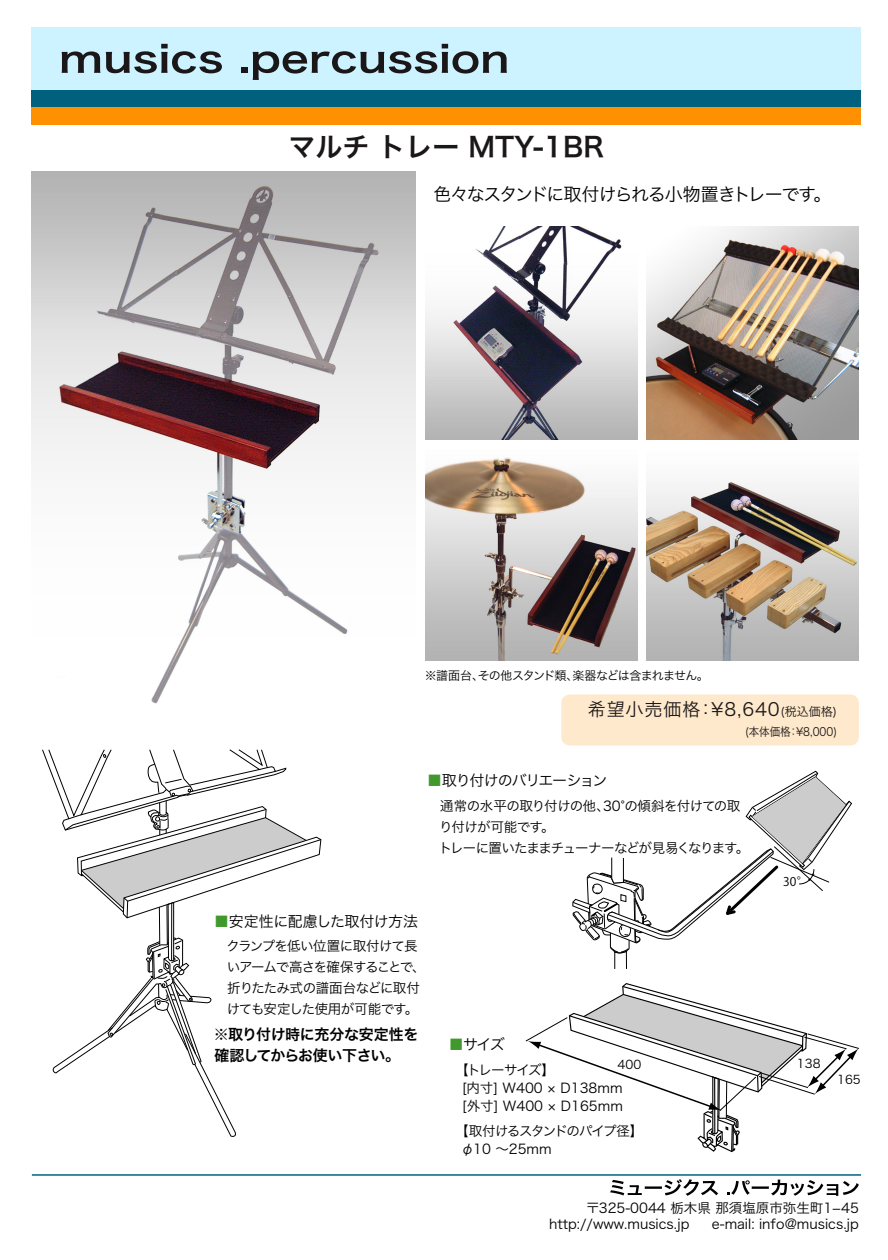
<style>
.page{position:relative;width:888px;height:1260px;background:#fff}
.page>*{position:absolute;margin:0;border:0;box-sizing:border-box;transform-origin:0 0}
.t1{font:27px "Hira Kaku Pro W6";color:#1b1718}
.t2{font:18px "Hira Kaku Pro W3";letter-spacing:-.07em;color:#000}
.t3{font:18px "Hira Kaku Pro W3";letter-spacing:.05em;color:#1b1718}
.t4{font:15px/21px "Hira Kaku Pro W6";letter-spacing:-.03em;color:#000}
.t5{font:15px "Hira Kaku Pro W3";letter-spacing:-.03em;color:#000}
.t6{font:15px "Hira Kaku Pro W3";letter-spacing:-.08em;color:#000}
.t7{font:15px "Hira Kaku Pro W3";letter-spacing:-.06em;color:#000}
.t8{font:13.5px/18px "Hira Kaku Pro W3";color:#000}
.t9{font:13.5px/21px "Hira Kaku Pro W3";letter-spacing:-.055em;color:#000}
.t10{font:13.5px/21px "Hira Kaku Pro W3";letter-spacing:-.05em;color:#000}
.t11{font:13.5px/18px "Hira Kaku Pro W3";letter-spacing:-.08em;color:#000}
.t12{font:12px "Hira Kaku Pro W3";letter-spacing:-.07em;color:#000}
.t13{font:12px "Hira Kaku Pro W3";letter-spacing:-.045em;color:#000}
.t14{font:12px "Koz Go Pro";color:#000}
.t15{font:11.55px "Hira Kaku Pro W3";color:#1b1718;scale:.91 1}
.s1{font-size:12px}
.s2{color:#41992e}
</style>
<div class="page">
<div style="left:561px;top:694px;width:298px;height:52px;background:#ffe9cc;border-radius:9px"></div>
<img style="left:32px;top:171px;width:383px;height:533px">
<img style="left:425px;top:227px;width:213px;height:212px">
<img style="left:425px;top:457px;width:213px;height:203px">
<img style="left:646px;top:227px;width:213px;height:212px">
<img style="left:646px;top:482px;width:213px;height:178px">
<svg style="left:42px;top:749px;width:280px;height:388px"></svg>
<div style="left:32px;top:27px;width:829px;height:98px;background:#ccf3ff"></div>
<div style="left:32px;top:91px;width:829px;height:34px;background:#00617f"></div>
<div style="left:32px;top:108px;width:829px;height:17px;background:#ff9100"></div>
<svg style="left:62px;top:51px;width:38px;height:22px"></svg>
<svg style="left:106px;top:44px;width:116px;height:30px"></svg>
<svg style="left:241px;top:68px;width:6px;height:5px"></svg>
<svg style="left:253px;top:44px;width:254px;height:36px"></svg>
<svg style="left:525px;top:770px;width:334px;height:426px"></svg>
<hr style="left:32px;top:1174px;width:829px;height:2px;background:#00617f">
<h1 class="t1" style="left:288px;top:122px;width:317px">マルチトレー MTY-1BR</h1>
<h2 class="t2" style="left:433px;top:179px;width:400px">色々なスタンドに取付けられる小物置きトレーです。</h2>
<p class="t12" style="left:425px;top:664px;width:286px">※譜面台、その他スタンド類、楽器などは含まれません。</p>
<h2 class="t3" style="left:588px;top:693px;width:251px">希望小売価格：¥8,640<span class="s1">(税込価格)</span></h2>
<p class="t15" style="left:745px;top:721px;width:103px">(本体価格：¥8,000)</p>
<p class="t6" style="left:427px;top:767px;width:182px"><span class="s2">■</span>取り付けのバリエーション</p>
<p class="t10" style="left:439px;top:794px;width:312px">通常の水平の取り付けの他、30°の傾斜を付けての取り付けが可能です。<br>トレーに置いたままチューナーなどが見易くなります。</p>
<p class="t14" style="left:783px;top:874px;width:27px">30°</p>
<p class="t5" style="left:214px;top:908px;width:205px"><span class="s2">■</span>安定性に配慮した取付け方法</p>
<p class="t9" style="left:227px;top:934px;width:201px">クランプを低い位置に取付けて長いアームで高さを確保することで、折りたたみ式の譜面台などに取付けても安定した使用が可能です。</p>
<p class="t4" style="left:214px;top:1023px;width:206px">※取り付け時に充分な安定性を確認してからお使い下さい。</p>
<p class="t7" style="left:449px;top:1031px;width:57px"><span class="s2">■</span>サイズ</p>
<p class="t8" style="left:462px;top:1060px;width:162px;text-indent:-7px">【トレーサイズ】<br>[内寸] W400 × D138mm [外寸] W400 × D165mm</p>
<p class="t11" style="left:461px;top:1121px;width:184px;text-indent:-5px">【取付けるスタンドのパイプ径】φ10 ～25mm</p>
<p class="t13" style="left:618px;top:1053px;width:25px">400</p>
<p class="t13" style="left:797px;top:1053px;width:25px">138</p>
<p class="t13" style="left:837px;top:1069px;width:25px">165</p>
<p class="t8" style="left:549px;top:1199px;width:311px;line-height:16.2px;text-indent:37px">〒325-0044 栃木県 那須塩原市弥生町1-45 http://www.musics.jp</p>
<p class="t8" style="left:712px;top:1214px;width:149px">e-mail: info@musics.jp</p>
</div>
